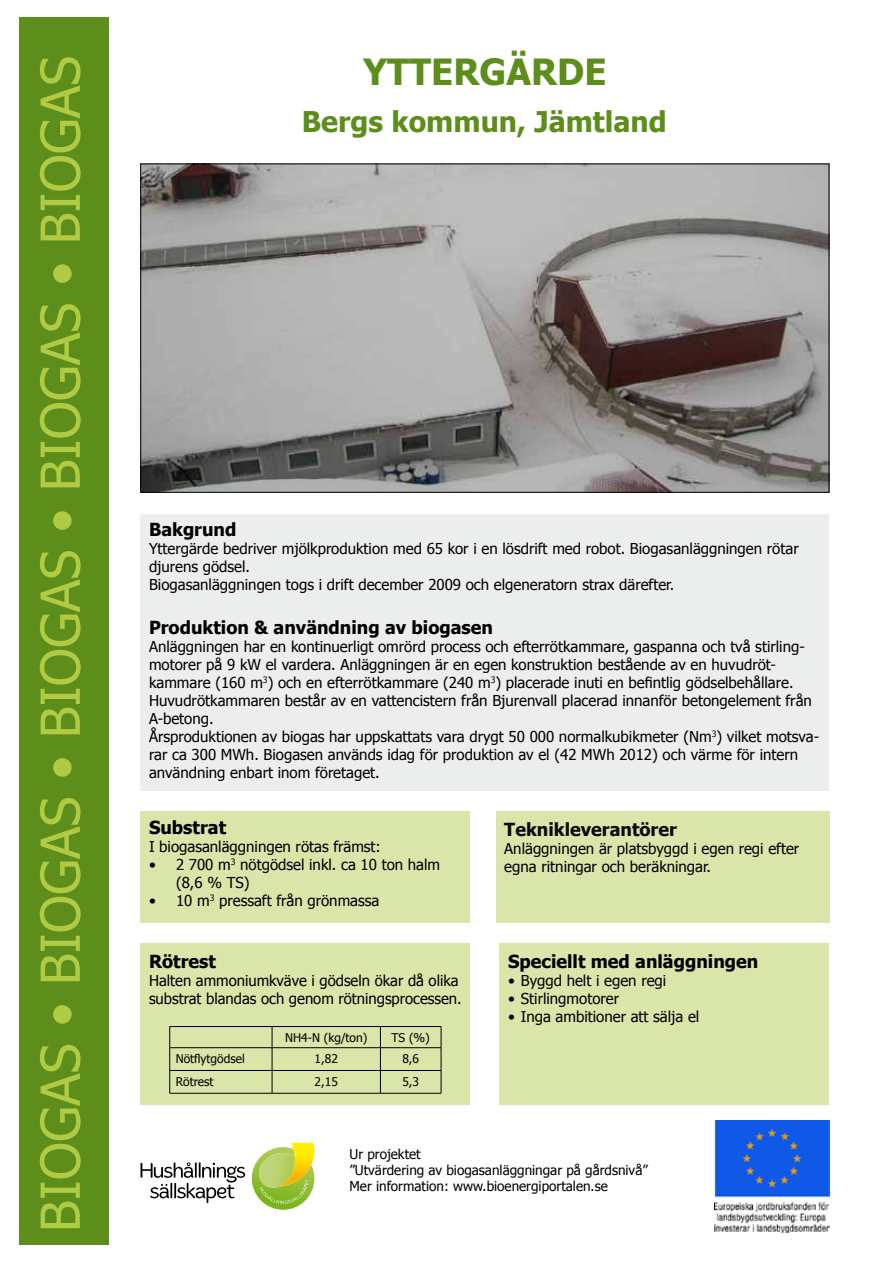
<style>
.page{position:relative;width:893px;height:1263px;background:#fff}
.page>*{position:absolute;margin:0;border:0;box-sizing:border-box;transform-origin:0 0}
.t1{font:54px "Tahoma";color:#b0ca44}
.t2{font:700 36px "Tahoma";color:#5d8e1c}
.t3{font:700 28.5px "Tahoma";color:#5d8e1c}
.t4{font:700 18px "Tahoma";color:#000}
.t5{font:700 18px "Tahoma";color:#0a0a0b}
.t6{font:15px/18px "Tahoma";color:#000}
.t7{font:13.5px/16.2px "Tahoma";color:#000}
.t8{font:12px "Tahoma";color:#000}
</style>
<div class="page">
<img style="left:143px;top:166px;width:684px;height:324px">
<div style="left:141px;top:514px;width:688px;height:276px;background:#eceded"></div>
<div style="left:141px;top:811px;width:329px;height:112px;background:#dae5aa"></div>
<div style="left:496px;top:811px;width:333px;height:112px;background:#dae5aa"></div>
<div style="left:500px;top:944px;width:329px;height:161px;background:#dae5aa"></div>
<svg style="left:141px;top:1162px;width:104px;height:41px"></svg>
<svg style="left:252px;top:1143px;width:62px;height:67px"></svg>
<img style="left:714px;top:1120px;width:115px;height:112px">
<div style="left:19px;top:18px;width:89px;height:1227px;background:#5d8e1c"></div>
<div style="left:141px;top:944px;width:329px;height:161px;background:#dae5aa"></div>
<hr style="left:170px;top:1026px;width:102px;height:1px;background:#000">
<hr style="left:272px;top:1026px;width:108px;height:1px;background:#000">
<hr style="left:380px;top:1026px;width:61px;height:1px;background:#000">
<svg style="left:169px;top:1027px;width:1px;height:66px"></svg>
<svg style="left:272px;top:1027px;width:1px;height:66px"></svg>
<svg style="left:380px;top:1027px;width:1px;height:66px"></svg>
<svg style="left:441px;top:1027px;width:1px;height:66px"></svg>
<hr style="left:170px;top:1047px;width:102px;height:1px;background:#000">
<hr style="left:272px;top:1047px;width:108px;height:1px;background:#000">
<hr style="left:380px;top:1047px;width:61px;height:1px;background:#000">
<hr style="left:170px;top:1070px;width:102px;height:1px;background:#000">
<hr style="left:272px;top:1070px;width:108px;height:1px;background:#000">
<hr style="left:380px;top:1070px;width:61px;height:1px;background:#000">
<hr style="left:170px;top:1093px;width:102px;height:1px;background:#000">
<hr style="left:272px;top:1093px;width:108px;height:1px;background:#000">
<hr style="left:380px;top:1093px;width:61px;height:1px;background:#000">
<h1 class="t1" style="left:24px;top:1232px;width:1178px;rotate:-90deg">BIOGAS • BIOGAS • BIOGAS • BIOGAS • BIOGAS</h1>
<h2 class="t2" style="left:363px;top:47px;width:245px">YTTERGÄRDE</h2>
<h3 class="t3" style="left:302px;top:102px;width:366px">Bergs kommun, Jämtland</h3>
<p class="t4" style="left:149px;top:517px;width:89px">Bakgrund</p>
<p class="t6" style="left:149px;top:539px;width:651px">Yttergärde bedriver mjölkproduktion med 65 kor i en lösdrift med robot. Biogasanläggningen rötar djurens gödsel.<br>Biogasanläggningen togs i drift december 2009 och elgeneratorn strax därefter.</p>
<p class="t4" style="left:149px;top:614px;width:345px">Produktion &amp; användning av biogasen</p>
<p class="t6" style="left:149px;top:636px;width:672px">Anläggningen har en kontinuerligt omrörd process och efterrötkammare, gaspanna och två stirling&shy;motorer på 9 kW el vardera. Anläggningen är en egen konstruktion bestående av en huvudröt&shy;kammare (160 m<sup>3</sup>) och en efterrötkammare (240 m<sup>3</sup>) placerade inuti en befintlig gödselbehållare.<br>Huvudrötkammaren består av en vattencistern från Bjurenvall placerad innanför betongelement från A-betong.<br>Årsproduktionen av biogas har uppskattats vara drygt 50 000 normalkubikmeter (Nm<sup>3</sup>) vilket motsva&shy;rar ca 300 MWh. Biogasen används idag för produktion av el (42 MWh 2012) och värme för intern användning enbart inom företaget.</p>
<p class="t4" style="left:149px;top:814px;width:79px">Substrat</p>
<p class="t6" style="left:149px;top:836px;width:233px">I biogasanläggningen rötas främst:</p>
<p class="t6" style="left:176px;top:854px;width:266px;text-indent:-27px">• 2 700 m<sup>3</sup> nötgödsel inkl. ca 10 ton halm (8,6 % TS)</p>
<p class="t6" style="left:149px;top:890px;width:232px">• 10 m<sup>3</sup> pressaft från grönmassa</p>
<p class="t5" style="left:504px;top:817px;width:174px">Teknikleverantörer</p>
<p class="t6" style="left:504px;top:839px;width:296px">Anläggningen är platsbyggd i egen regi efter egna ritningar och beräkningar.</p>
<p class="t4" style="left:149px;top:949px;width:68px">Rötrest</p>
<p class="t6" style="left:149px;top:971px;width:314px">Halten ammoniumkväve i gödseln ökar då olika substrat blandas och genom rötningsprocessen.</p>
<p class="t8" style="left:285px;top:1029px;width:84px">NH4-N (kg/ton)</p>
<p class="t8" style="left:392px;top:1029px;width:40px">TS (%)</p>
<p class="t8" style="left:176px;top:1050px;width:71px">Nötflytgödsel</p>
<p class="t8" style="left:315px;top:1050px;width:25px">1,82</p>
<p class="t8" style="left:402px;top:1050px;width:18px">8,6</p>
<p class="t8" style="left:176px;top:1073px;width:39px">Rötrest</p>
<p class="t8" style="left:315px;top:1073px;width:25px">2,15</p>
<p class="t8" style="left:402px;top:1073px;width:18px">5,3</p>
<p class="t4" style="left:508px;top:949px;width:252px">Speciellt med anläggningen</p>
<p class="t6" style="left:508px;top:971px;width:160px">• Byggd helt i egen regi</p>
<p class="t6" style="left:508px;top:989px;width:113px">• Stirlingmotorer</p>
<p class="t6" style="left:508px;top:1007px;width:193px">• Inga ambitioner att sälja el</p>
<p class="t7" style="left:350px;top:1145px;width:300px">Ur projektet<br>”Utvärdering av biogasanläggningar på gårdsnivå”<br>Mer information: www.bioenergiportalen.se</p>
</div>
